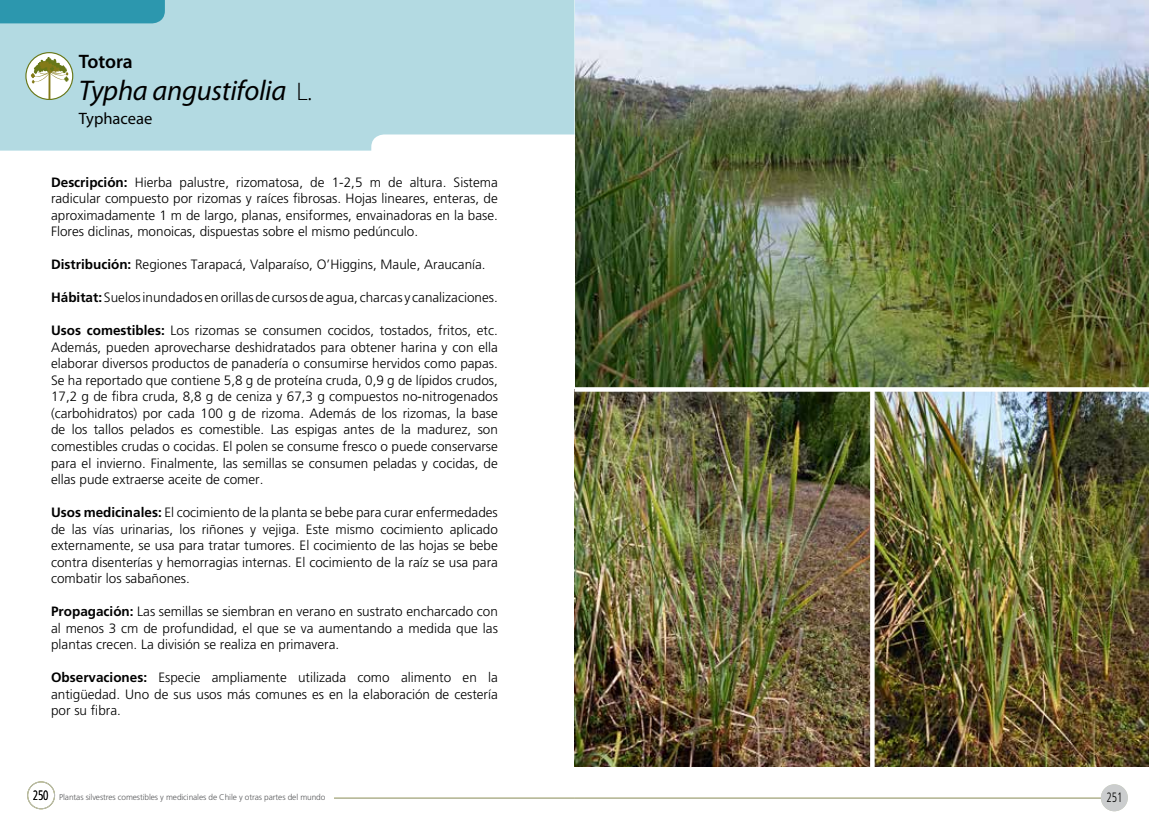
<style>
.page{position:relative;width:1149px;height:830px;background:#fff}
.page>*{position:absolute;margin:0;border:0;box-sizing:border-box;transform-origin:0 0}
.t1{font:italic 28.5px "Myriad Pro";letter-spacing:-.01em;color:#000}
.t2{font:600 19.5px "Myriad Pro";letter-spacing:-.005em;color:#000}
.t3{font:16.5px "Myriad Pro";color:#000}
.t4{font:300 13.5px/16.5px "Frutiger LT Std";color:#000;text-align:justify}
.t5{font:300 condensed 13.5px "Frutiger LT Std";color:#000;scale:.81 1}
.t6{font:300 8.25px "Frutiger LT Std";letter-spacing:-.01em;color:#58595b}
.s1{font-weight:300;font-style:normal;font-size:25.5px}
.s2{font-weight:700}
.s3{font-stretch:condensed;font-size:13.5px;color:#000}
</style>
<div class="page">
<div style="left:27px;top:781px;width:28px;height:27px;border:1px solid #bcbec0;border-radius:50%"></div>
<div style="left:1100px;top:784px;width:27px;height:26px;background:#cbcdce;border-radius:50%"></div>
<hr style="left:334px;top:797px;width:240px;height:1px;background:#bcbec0">
<hr style="left:574px;top:797px;width:526px;height:1px;background:#bcbec0">
<svg style="left:0;top:0;width:574px;height:150px;background:#afd8e0"></svg>
<img style="left:574px;top:0;width:574px;height:765px">
<svg style="left:574px;top:387px;width:574px;height:4px"></svg>
<svg style="left:869px;top:389px;width:5px;height:378px"></svg>
<svg style="left:26px;top:53px;width:47px;height:46px"></svg>
<div style="left:25px;top:52px;width:48px;height:48px;border:1px solid #677718;border-radius:50%"></div>
<svg style="left:31px;top:57px;width:38px;height:42px"></svg>
<h2 class="t2" style="left:79px;top:51px;width:56px">Totora</h2>
<h1 class="t1" style="left:79px;top:75px;width:235px">Typha angustifolia <span class="s1">L.</span></h1>
<p class="t3" style="left:79px;top:109px;width:75px">Typhaceae</p>
<p class="t4" style="left:51px;top:174px;width:448px"><span class="s2">Descripción:</span> Hierba palustre, rizomatosa, de 1-2,5 m de altura. Sistema radicular compuesto por rizomas y raíces fibrosas. Hojas lineares, enteras, de aproximadamente 1 m de largo, planas, ensiformes, envainadoras en la base.<br>Flores diclinas, monoicas, dispuestas sobre el mismo pedúnculo.</p>
<p class="t4" style="left:51px;top:256px;width:436px"><span class="s2">Distribución:</span> Regiones Tarapacá, Valparaíso, O’Higgins, Maule, Araucanía.</p>
<p class="t4" style="left:51px;top:289px;width:448px"><span class="s2">Hábitat:</span> Suelos inundados en orillas de cursos de agua, charcas y canalizaciones.</p>
<p class="t4" style="left:51px;top:322px;width:448px"><span class="s2">Usos comestibles:</span> Los rizomas se consumen cocidos, tostados, fritos, etc.<br>Además, pueden aprovecharse deshidratados para obtener harina y con ella elaborar diversos productos de panadería o consumirse hervidos como papas.<br>Se ha reportado que contiene 5,8 g de proteína cruda, 0,9 g de lípidos crudos, 17,2 g de fibra cruda, 8,8 g de ceniza y 67,3 g compuestos no-nitrogenados (carbohidratos) por cada 100 g de rizoma. Además de los rizomas, la base de los tallos pelados es comestible. Las espigas antes de la madurez, son comestibles crudas o cocidas. El polen se consume fresco o puede conservarse para el invierno. Finalmente, las semillas se consumen peladas y cocidas, de ellas pude extraerse aceite de comer.</p>
<p class="t4" style="left:51px;top:504px;width:448px"><span class="s2">Usos medicinales:</span> El cocimiento de la planta se bebe para curar enfermedades de las vías urinarias, los riñones y vejiga. Este mismo cocimiento aplicado externamente, se usa para tratar tumores. El cocimiento de las hojas se bebe contra disenterías y hemorragias internas. El cocimiento de la raíz se usa para combatir los sabañones.</p>
<p class="t4" style="left:51px;top:603px;width:448px"><span class="s2">Propagación:</span> Las semillas se siembran en verano en sustrato encharcado con al menos 3 cm de profundidad, el que se va aumentando a medida que las plantas crecen. La división se realiza en primavera.</p>
<p class="t4" style="left:51px;top:669px;width:448px"><span class="s2">Observaciones:</span> Especie ampliamente utilizada como alimento en la antigüedad. Uno de sus usos más comunes es en la elaboración de cestería por su fibra.</p>
<p class="t6" style="left:33px;top:791px;width:294px"><span class="s3">250</span> Plantas silvestres comestibles y medicinales de Chile y otras partes del mundo</p>
<p class="t5" style="left:1106px;top:789px;width:21px">251</p>
</div>
